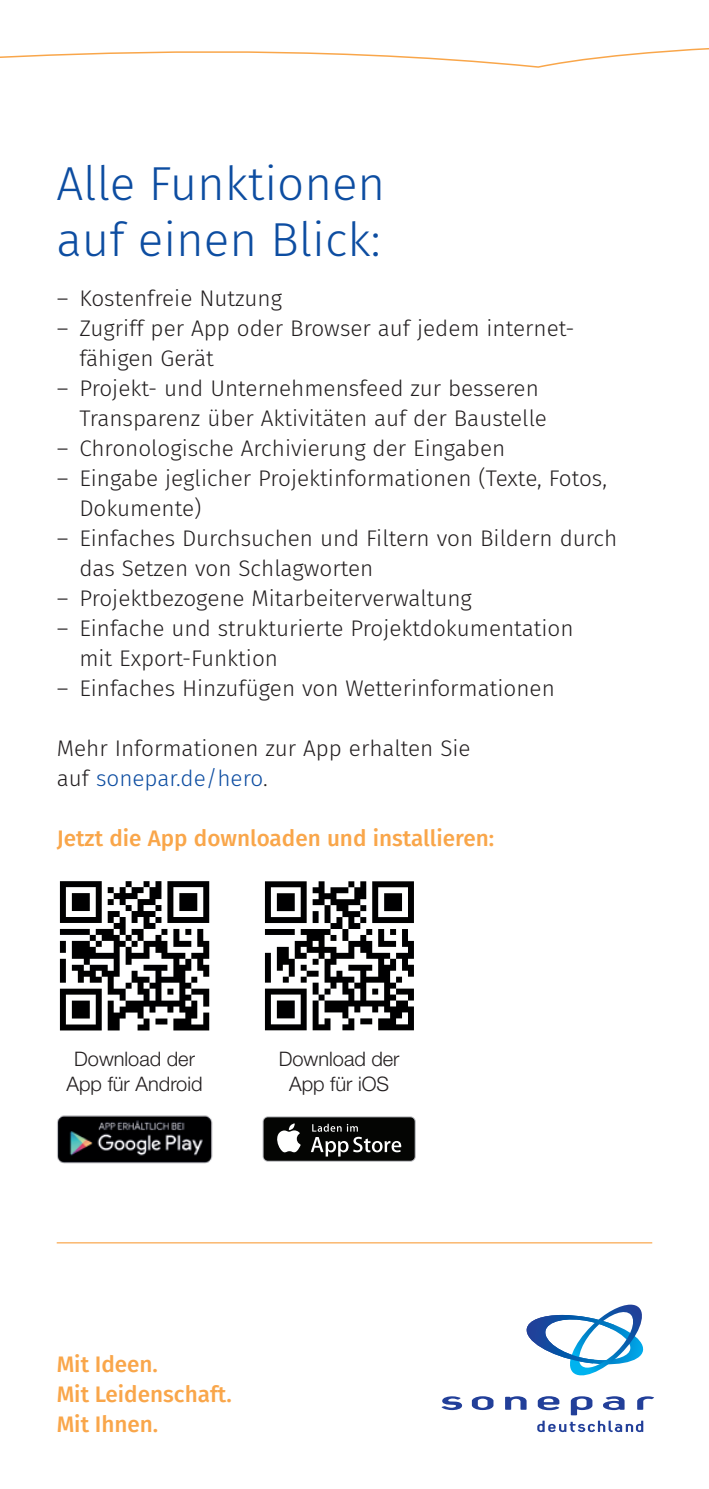
<style>
.page{position:relative;width:709px;height:1489px;background:#fff}
.page>*{position:absolute;margin:0;border:0;box-sizing:border-box;transform-origin:0 0}
.t1{font:300 47.5px/55px "Fira Sans";color:#0d4da1}
.t2{font:300 22.5px/30px "Fira Sans";color:#231f20}
.t3{font:500 22.5px/30px "Fira Sans";color:#f9a64a}
.t4{font:300 20px/25px "Helvetica Neue";color:#231f20;text-align:center}
.s1{color:#0d4da1}
</style>
<div class="page">
<hr style="left:57px;top:1242px;width:595px;height:1px;background:#f9a64a">
<svg style="left:0;top:48px;width:709px;height:20px"></svg>
<svg style="left:263px;top:1116px;width:153px;height:45px"></svg>
<div style="left:264px;top:1117px;width:150px;height:43px;background:#040503;border-radius:4px"></div>
<svg style="left:277px;top:1123px;width:24px;height:29px"></svg>
<svg style="left:311px;top:1123px;width:90px;height:33px"></svg>
<img style="left:57px;top:1115px;width:156px;height:49px">
<svg style="left:60px;top:881px;width:149px;height:149px"></svg>
<svg style="left:265px;top:881px;width:149px;height:149px"></svg>
<svg style="left:472px;top:1396px;width:21px;height:13px"></svg>
<svg style="left:505px;top:1396px;width:21px;height:13px"></svg>
<svg style="left:441px;top:1396px;width:21px;height:13px"></svg>
<svg style="left:526px;top:1304px;width:118px;height:72px"></svg>
<svg style="left:537px;top:1396px;width:117px;height:35px"></svg>
<h1 class="t1" style="left:56px;top:156px;width:330px">Alle Funktionen auf einen Blick:</h1>
<p class="t2" style="left:57px;top:283px;width:227px">– Kostenfreie Nutzung</p>
<p class="t2" style="left:79px;top:313px;width:497px;text-indent:-22px">– Zugriff per App oder Browser auf jedem internet&shy;fähigen Gerät</p>
<p class="t2" style="left:79px;top:373px;width:469px;text-indent:-22px">– Projekt- und Unternehmensfeed zur besseren<br>Transparenz über Aktivitäten auf der Baustelle</p>
<p class="t2" style="left:57px;top:433px;width:450px">– Chronologische Archivierung der Eingaben</p>
<p class="t2" style="left:79px;top:463px;width:529px;text-indent:-22px">– Eingabe jeglicher Projektinformationen (Texte, Fotos,<br>Dokumente)</p>
<p class="t2" style="left:79px;top:523px;width:539px;text-indent:-22px">– Einfaches Durchsuchen und Filtern von Bildern durch das Setzen von Schlagworten</p>
<p class="t2" style="left:57px;top:583px;width:416px">– Projektbezogene Mitarbeiterverwaltung</p>
<p class="t2" style="left:79px;top:613px;width:496px;text-indent:-22px">– Einfache und strukturierte Projektdokumentation mit Export-Funktion</p>
<p class="t2" style="left:57px;top:673px;width:499px">– Einfaches Hinzufügen von Wetterinformationen</p>
<p class="t2" style="left:57px;top:733px;width:415px">Mehr Informationen zur App erhalten Sie auf <span class="s1">sonepar.de/hero</span>.</p>
<p class="t3" style="left:57px;top:822px;width:439px">Jetzt die App downloaden und installieren:</p>
<p class="t4" style="left:67px;top:1045px;width:137px">Download der<br>App für Android</p>
<p class="t4" style="left:279px;top:1045px;width:122px">Download der<br>App für iOS</p>
<p class="t3" style="left:57px;top:1347px;width:177px">Mit Ideen.<br>Mit Leidenschaft.<br>Mit Ihnen.</p>
</div>
